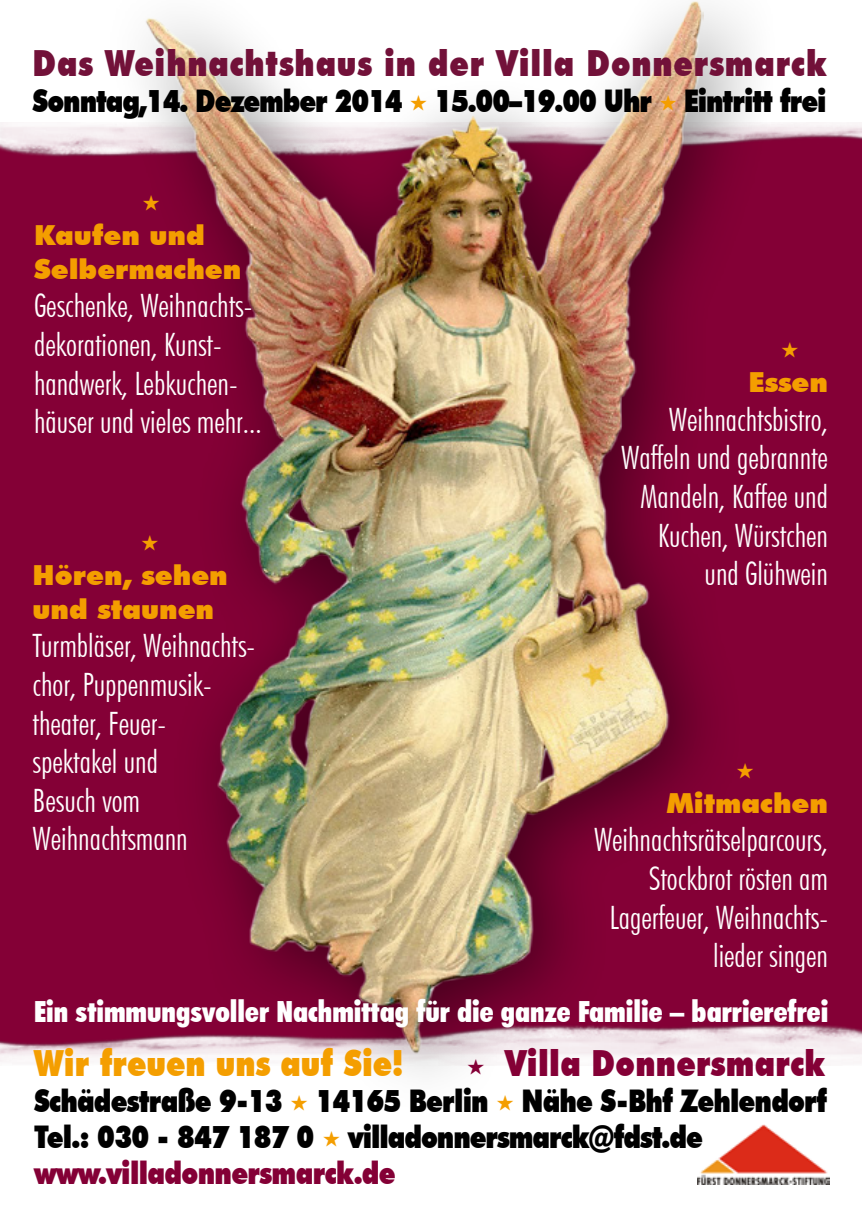
<style>
.page{position:relative;width:862px;height:1214px;background:#fff}
.page>*{position:absolute;margin:0;border:0;box-sizing:border-box;transform-origin:0 0}
.t1{font:900 36px "Futura BT";letter-spacing:.03em;color:#721139;scale:.83 1}
.t2{font:900 36px "Futura BT";color:#f49e00;scale:.83 1}
.t3{font:900 36px "Futura BT";letter-spacing:.01em;color:#840036;scale:.83 1}
.t4{font:36px "Latin Wide";color:#f49e00}
.t5{font:300 condensed 32.2px/38.6px "Futura BT";color:#fff}
.t6{font:900 31.2px/36px "Futura BT";letter-spacing:-.03em;color:#000;scale:.83 1}
.t7{font:900 condensed 29.2px "Futura BT";color:#fff}
.t8{font:900 27.6px/33.2px "Futura BT";color:#f49e00}
.s1{font-family:"Latin Wide";font-weight:400;font-size:36px;color:#f49e00}
.s2{font-family:"Latin Wide";font-weight:400}
.s3{color:#840036}
</style>
<div class="page">
<div style="left:0;top:0;width:862px;height:1213px;background:#840036"></div>
<img style="left:0;top:121px;width:862px;height:36px">
<div style="left:0;top:0;width:862px;height:121px;background:#fff"></div>
<img style="left:0;top:1024px;width:862px;height:42px">
<div style="left:0;top:1066px;width:862px;height:147px;background:#fff"></div>
<div style="left:99px;top:0;width:682px;height:1124px;background:#000;opacity:.5"></div>
<img style="left:145px;top:0;width:558px;height:1053px">
<img style="left:697px;top:1124px;width:132px;height:59px">
<p class="t1" style="left:33px;top:41px;width:958px">Das Weihnachtshaus in der Villa Donnersmarck</p>
<p class="t6" style="left:33px;top:82px;width:958px">Sonntag,14. Dezember 2014 <span class="s1">*</span> 15.00–19.00 Uhr <span class="s1">*</span> Eintritt frei</p>
<p class="t4" style="left:142px;top:186px;width:21px">*</p>
<p class="t8" style="left:34px;top:219px;width:209px">Kaufen und<br>Selbermachen</p>
<p class="t5" style="left:34px;top:286px;width:229px">Geschenke, Weihnachts&shy;dekorationen, Kunst&shy;handwerk, Lebkuchen&shy;häuser und vieles mehr...</p>
<p class="t4" style="left:780px;top:332px;width:21px">*</p>
<p class="t8" style="left:748px;top:365px;width:81px">Essen</p>
<p class="t5" style="left:621px;top:399px;width:208px;text-align:right">Weihnachtsbistro,<br>Waffeln und gebrannte<br>Mandeln, Kaffee und<br>Kuchen, Würstchen und Glühwein</p>
<p class="t4" style="left:140px;top:525px;width:21px">*</p>
<p class="t8" style="left:33px;top:558px;width:197px">Hören, sehen und staunen</p>
<p class="t5" style="left:33px;top:626px;width:222px">Turmbläser, Weihnachts&shy;chor, Puppenmusik&shy;theater, Feuer&shy;spektakel und<br>Besuch vom<br>Weihnachtsmann</p>
<p class="t4" style="left:735px;top:753px;width:21px">*</p>
<p class="t8" style="left:667px;top:786px;width:163px">Mitmachen</p>
<p class="t5" style="left:594px;top:820px;width:235px;text-align:right">Weihnachtsrätselparcours,<br>Stockbrot rösten am<br>Lagerfeuer, Weihnachts&shy;lieder singen</p>
<p class="t7" style="left:34px;top:993px;width:796px">Ein stimmungsvoller Nachmittag für die ganze Familie – barrierefrei</p>
<p class="t2" style="left:34px;top:1040px;width:446px">Wir freuen uns auf Sie!</p>
<p class="t3" style="left:466px;top:1040px;width:434px"><span class="s2">*</span> Villa Donnersmarck</p>
<p class="t6" style="left:34px;top:1082px;width:957px">Schädestraße 9-13 <span class="s1">*</span> 14165 Berlin <span class="s1">*</span> Nähe S-Bhf Zehlendorf<br>Tel.: 030 - 847 187 0 <span class="s1">*</span> villadonnersmarck@fdst.de <span class="s3">www.villadonnersmarck.de</span></p>
</div>
